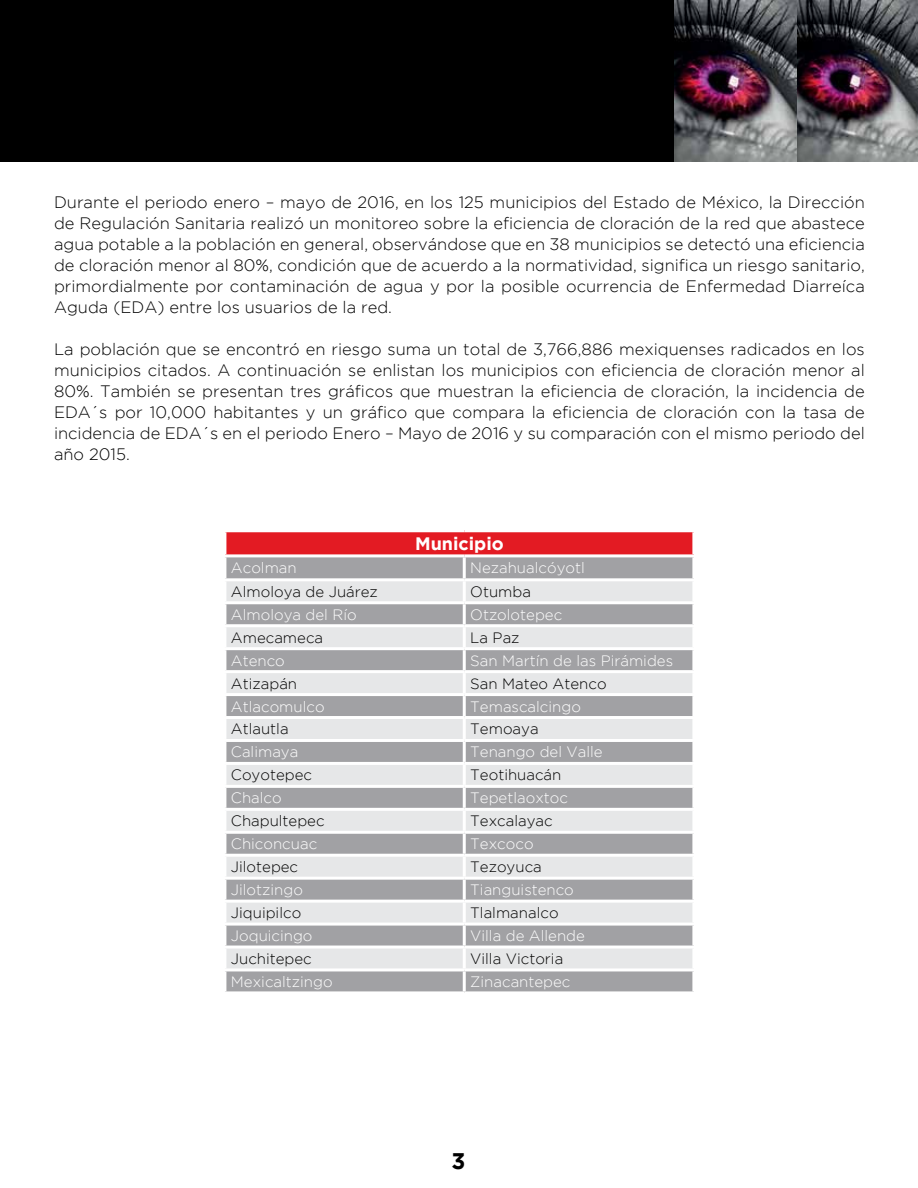
<style>
.page{position:relative;width:918px;height:1188px;background:#fff}
.page>*{position:absolute;margin:0;border:0;box-sizing:border-box;transform-origin:0 0}
.t1{font:700 22.5px "Gotham";color:#000}
.t2{font:700 18px "Gotham";color:#fff}
.t3{font:300 16.5px/21px "Gotham";color:#000;text-align:justify}
.t4{font:300 15px "Gotham";color:#fff}
.t5{font:300 15px "Gotham";color:#000}
</style>
<div class="page">
<div style="left:0;top:1px;width:918px;height:161px;background:#000"></div>
<img style="left:674px;top:0;width:244px;height:162px">
<div style="left:225px;top:531px;width:469px;height:25px;background:#e31b23"></div>
<svg style="left:226px;top:557px;width:466px;height:44px;background:#c3c4c6"></svg>
<div style="left:226px;top:604px;width:466px;height:387px;background:#a1a1a4"></div>
<svg style="left:226px;top:627px;width:466px;height:341px;background:#c6c6c8"></svg>
<hr style="left:223px;top:529px;width:241px;height:3px;background:#fff">
<hr style="left:223px;top:532px;width:3px;height:22px;background:#fff">
<hr style="left:464px;top:529px;width:231px;height:3px;background:#fff">
<hr style="left:692px;top:532px;width:3px;height:22px;background:#fff">
<hr style="left:223px;top:554px;width:241px;height:3px;background:#fff">
<hr style="left:464px;top:554px;width:231px;height:3px;background:#fff">
<hr style="left:463px;top:557px;width:3px;height:21px;background:#fff">
<hr style="left:223px;top:578px;width:241px;height:3px;background:#fff">
<hr style="left:464px;top:578px;width:231px;height:3px;background:#fff">
<hr style="left:463px;top:581px;width:3px;height:20px;background:#fff">
<hr style="left:463px;top:604px;width:3px;height:20px;background:#fff">
<hr style="left:463px;top:650px;width:3px;height:20px;background:#fff">
<hr style="left:463px;top:696px;width:3px;height:20px;background:#fff">
<hr style="left:463px;top:742px;width:3px;height:20px;background:#fff">
<hr style="left:463px;top:788px;width:3px;height:20px;background:#fff">
<hr style="left:463px;top:834px;width:3px;height:20px;background:#fff">
<hr style="left:463px;top:880px;width:3px;height:20px;background:#fff">
<hr style="left:463px;top:926px;width:3px;height:20px;background:#fff">
<hr style="left:463px;top:971px;width:3px;height:20px;background:#fff">
<hr style="left:223px;top:624px;width:241px;height:3px;background:#fff">
<hr style="left:464px;top:624px;width:231px;height:3px;background:#fff">
<hr style="left:463px;top:627px;width:3px;height:20px;background:#fff">
<hr style="left:223px;top:647px;width:241px;height:3px;background:#fff">
<hr style="left:464px;top:647px;width:231px;height:3px;background:#fff">
<hr style="left:223px;top:670px;width:241px;height:3px;background:#fff">
<hr style="left:464px;top:670px;width:231px;height:3px;background:#fff">
<hr style="left:463px;top:673px;width:3px;height:20px;background:#fff">
<hr style="left:223px;top:693px;width:241px;height:3px;background:#fff">
<hr style="left:464px;top:693px;width:231px;height:3px;background:#fff">
<hr style="left:223px;top:716px;width:241px;height:3px;background:#fff">
<hr style="left:464px;top:716px;width:231px;height:3px;background:#fff">
<hr style="left:463px;top:719px;width:3px;height:20px;background:#fff">
<hr style="left:223px;top:739px;width:241px;height:3px;background:#fff">
<hr style="left:464px;top:739px;width:231px;height:3px;background:#fff">
<hr style="left:223px;top:762px;width:241px;height:3px;background:#fff">
<hr style="left:464px;top:762px;width:231px;height:3px;background:#fff">
<hr style="left:463px;top:765px;width:3px;height:20px;background:#fff">
<hr style="left:223px;top:785px;width:241px;height:3px;background:#fff">
<hr style="left:464px;top:785px;width:231px;height:3px;background:#fff">
<hr style="left:223px;top:808px;width:241px;height:3px;background:#fff">
<hr style="left:464px;top:808px;width:231px;height:3px;background:#fff">
<hr style="left:463px;top:811px;width:3px;height:20px;background:#fff">
<hr style="left:223px;top:831px;width:241px;height:3px;background:#fff">
<hr style="left:464px;top:831px;width:231px;height:3px;background:#fff">
<hr style="left:223px;top:854px;width:241px;height:3px;background:#fff">
<hr style="left:464px;top:854px;width:231px;height:3px;background:#fff">
<hr style="left:463px;top:857px;width:3px;height:20px;background:#fff">
<hr style="left:223px;top:877px;width:241px;height:3px;background:#fff">
<hr style="left:464px;top:877px;width:231px;height:3px;background:#fff">
<hr style="left:223px;top:900px;width:241px;height:3px;background:#fff">
<hr style="left:464px;top:900px;width:231px;height:3px;background:#fff">
<hr style="left:463px;top:903px;width:3px;height:20px;background:#fff">
<hr style="left:223px;top:923px;width:241px;height:3px;background:#fff">
<hr style="left:464px;top:923px;width:231px;height:3px;background:#fff">
<hr style="left:223px;top:946px;width:241px;height:3px;background:#fff">
<hr style="left:464px;top:946px;width:231px;height:3px;background:#fff">
<hr style="left:463px;top:949px;width:3px;height:19px;background:#fff">
<hr style="left:223px;top:968px;width:241px;height:3px;background:#fff">
<hr style="left:464px;top:968px;width:231px;height:3px;background:#fff">
<p class="t3" style="left:54px;top:192px;width:812px">Durante el periodo enero – mayo de 2016, en los 125 municipios del Estado de México, la Dirección de Regulación Sanitaria realizó un monitoreo sobre la eficiencia de cloración de la red que abastece agua potable a la población en general, observándose que en 38 municipios se detectó una eficiencia de cloración menor al 80%, condición que de acuerdo a la normatividad, significa un riesgo sanitario, primordialmente por contaminación de agua y por la posible ocurrencia de Enfermedad Diarreíca Aguda (EDA) entre los usuarios de la red.</p>
<p class="t3" style="left:54px;top:339px;width:812px">La población que se encontró en riesgo suma un total de 3,766,886 mexiquenses radicados en los municipios citados. A continuación se enlistan los municipios con eficiencia de cloración menor al 80%. También se presentan tres gráficos que muestran la eficiencia de cloración, la incidencia de EDA´s por 10,000 habitantes y un gráfico que compara la eficiencia de cloración con la tasa de incidencia de EDA´s en el periodo Enero – Mayo de 2016 y su comparación con el mismo periodo del año 2015.</p>
<p class="t2" style="left:415px;top:533px;width:90px">Municipio</p>
<p class="t4" style="left:231px;top:559px;width:67px">Acolman</p>
<p class="t4" style="left:470px;top:559px;width:116px">Nezahualcóyotl</p>
<p class="t5" style="left:231px;top:583px;width:148px">Almoloya de Juárez</p>
<p class="t5" style="left:470px;top:583px;width:62px">Otumba</p>
<p class="t4" style="left:231px;top:606px;width:127px">Almoloya del Río</p>
<p class="t4" style="left:470px;top:606px;width:93px">Otzolotepec</p>
<p class="t5" style="left:231px;top:629px;width:94px">Amecameca</p>
<p class="t5" style="left:470px;top:629px;width:51px">La Paz</p>
<p class="t4" style="left:231px;top:652px;width:55px">Atenco</p>
<p class="t4" style="left:470px;top:652px;width:204px">San Martín de las Pirámides</p>
<p class="t5" style="left:231px;top:675px;width:68px">Atizapán</p>
<p class="t5" style="left:470px;top:675px;width:138px">San Mateo Atenco</p>
<p class="t4" style="left:231px;top:698px;width:95px">Atlacomulco</p>
<p class="t4" style="left:470px;top:698px;width:112px">Temascalcingo</p>
<p class="t5" style="left:231px;top:721px;width:59px">Atlautla</p>
<p class="t5" style="left:470px;top:721px;width:70px">Temoaya</p>
<p class="t4" style="left:231px;top:744px;width:69px">Calimaya</p>
<p class="t4" style="left:470px;top:744px;width:134px">Tenango del Valle</p>
<p class="t5" style="left:231px;top:767px;width:83px">Coyotepec</p>
<p class="t5" style="left:470px;top:767px;width:93px">Teotihuacán</p>
<p class="t4" style="left:231px;top:790px;width:52px">Chalco</p>
<p class="t4" style="left:470px;top:790px;width:99px">Tepetlaoxtoc</p>
<p class="t5" style="left:231px;top:813px;width:95px">Chapultepec</p>
<p class="t5" style="left:470px;top:813px;width:84px">Texcalayac</p>
<p class="t4" style="left:231px;top:836px;width:88px">Chiconcuac</p>
<p class="t4" style="left:470px;top:836px;width:65px">Texcoco</p>
<p class="t5" style="left:231px;top:859px;width:69px">Jilotepec</p>
<p class="t5" style="left:470px;top:859px;width:73px">Tezoyuca</p>
<p class="t4" style="left:231px;top:882px;width:74px">Jilotzingo</p>
<p class="t4" style="left:470px;top:882px;width:105px">Tianguistenco</p>
<p class="t5" style="left:231px;top:905px;width:72px">Jiquipilco</p>
<p class="t5" style="left:470px;top:905px;width:90px">Tlalmanalco</p>
<p class="t4" style="left:231px;top:928px;width:83px">Joquicingo</p>
<p class="t4" style="left:470px;top:928px;width:116px">Villa de Allende</p>
<p class="t5" style="left:231px;top:951px;width:82px">Juchitepec</p>
<p class="t5" style="left:470px;top:951px;width:95px">Villa Victoria</p>
<p class="t4" style="left:231px;top:973px;width:103px">Mexicaltzingo</p>
<p class="t4" style="left:470px;top:973px;width:102px">Zinacantepec</p>
<h1 class="t1" style="left:452px;top:1148px;width:15px">3</h1>
</div>
